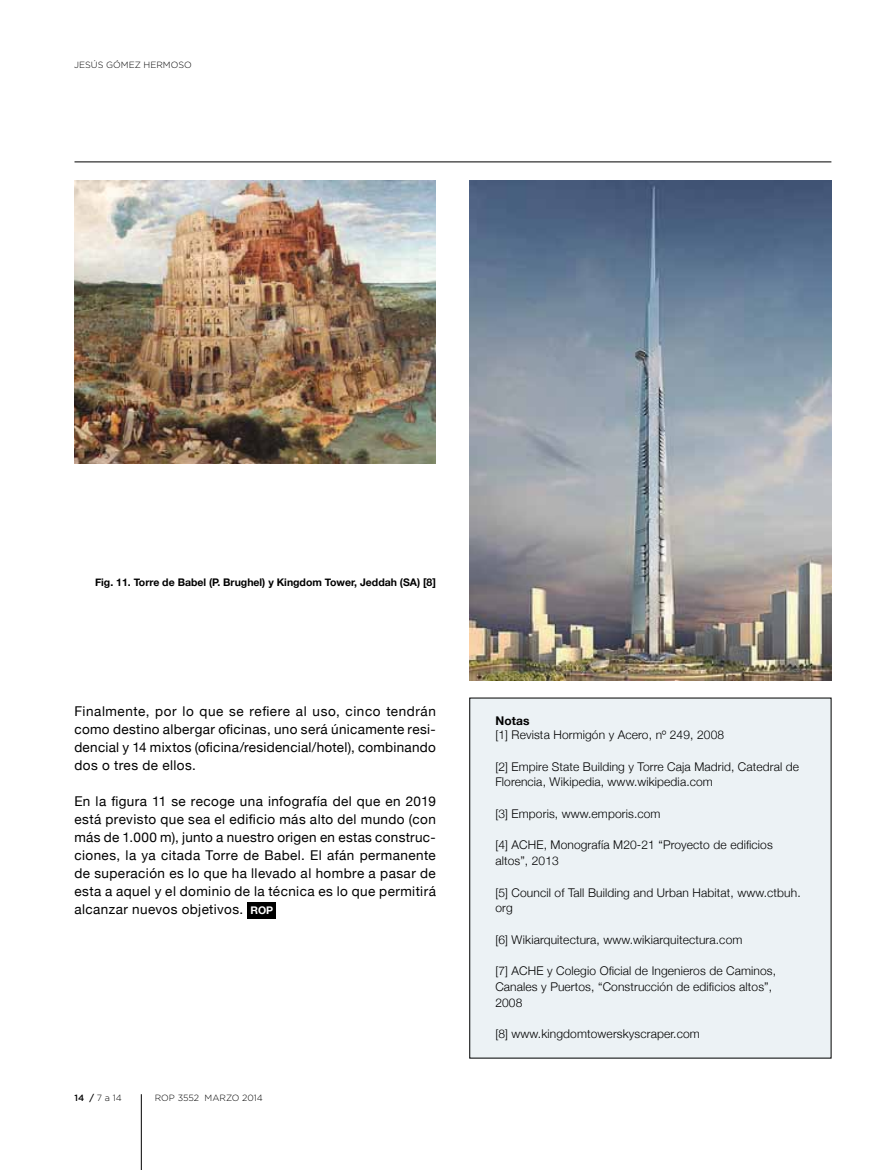
<style>
.page{position:relative;width:893px;height:1170px;background:#fff}
.page>*{position:absolute;margin:0;border:0;box-sizing:border-box;transform-origin:0 0}
.t1{font:13.5px/18px "Helvetica Neue";letter-spacing:.03em;color:#000;text-align:justify}
.t2{font:300 12px/15.8px "Helvetica Neue";letter-spacing:.01em;color:#000}
.t3{font:700 12px "Helvetica Neue";letter-spacing:.01em;color:#000}
.t4{font:700 10.5px "Helvetica Neue";color:#000}
.t5{font:300 9px "Gotham";color:#000}
.s1{font-weight:700;font-size:10.5px;color:#fff}
.s2{font-weight:500}
</style>
<div class="page">
<hr style="left:141px;top:1094px;width:1px;height:75px;background:#000">
<hr style="left:74px;top:162px;width:757px;height:1px;background:#000">
<div style="left:470px;top:698px;width:361px;height:359px;background:#ecf2f5"></div>
<img style="left:74px;top:181px;width:362px;height:283px">
<img style="left:470px;top:181px;width:361px;height:499px">
<div style="left:248px;top:902px;width:28px;height:16px;background:#000"></div>
<p class="t5" style="left:74px;top:59px;width:54px">JESÚS GÓMEZ</p>
<p class="t5" style="left:144px;top:59px;width:15px">HERMO</p>
<p class="t5" style="left:178px;top:59px;width:14px">SO</p>
<p class="t4" style="left:95px;top:576px;width:342px">Fig. 11. Torre de Babel (P. Brughel) y Kingdom Tower, Jeddah (SA) [8]</p>
<p class="t1" style="left:74px;top:702px;width:363px">Finalmente, por lo que se refiere al uso, cinco tendrán como destino albergar oficinas, uno será únicamente resi&shy;dencial y 14 mixtos (oficina/residencial/hotel), combinando dos o tres de ellos.</p>
<p class="t1" style="left:74px;top:792px;width:363px">En la figura 11 se recoge una infografía del que en 2019 está previsto que sea el edificio más alto del mundo (con más de 1.000 m), junto a nuestro origen en estas construc&shy;ciones, la ya citada Torre de Babel. El afán permanente de superación es lo que ha llevado al hombre a pasar de esta a aquel y el dominio de la técnica es lo que permitirá alcanzar nuevos objetivos. <span class="s1">ROP</span></p>
<p class="t5" style="left:74px;top:1092px;width:49px"><span class="s2">14 /</span> 7 A 14</p>
<p class="t5" style="left:155px;top:1092px;width:110px">ROP 3552 MARZO 2014</p>
<p class="t3" style="left:495px;top:713px;width:36px">Notas</p>
<p class="t2" style="left:495px;top:726px;width:230px">[1] Revista Hormigón y Acero, nº 249, 2008</p>
<p class="t2" style="left:495px;top:758px;width:305px">[2] Empire State Building y Torre Caja Madrid, Catedral de<br>Florencia, Wikipedia, www.wikipedia.com</p>
<p class="t2" style="left:495px;top:805px;width:167px">[3] Emporis, www.emporis.com</p>
<p class="t2" style="left:495px;top:836px;width:279px">[4] ACHE, Monografía M20-21 “Proyecto de edificios altos”, 2013</p>
<p class="t2" style="left:495px;top:884px;width:307px">[5] Council of Tall Building and Urban Habitat, www.ctbuh. org</p>
<p class="t2" style="left:495px;top:931px;width:249px">[6] Wikiarquitectura, www.wikiarquitectura.com</p>
<p class="t2" style="left:495px;top:962px;width:282px">[7] ACHE y Colegio Oficial de Ingenieros de Caminos,<br>Canales y Puertos, “Construcción de edificios altos”,<br>2008</p>
<p class="t2" style="left:495px;top:1025px;width:206px">[8] www.kingdomtowerskyscraper.com</p>
</div>
